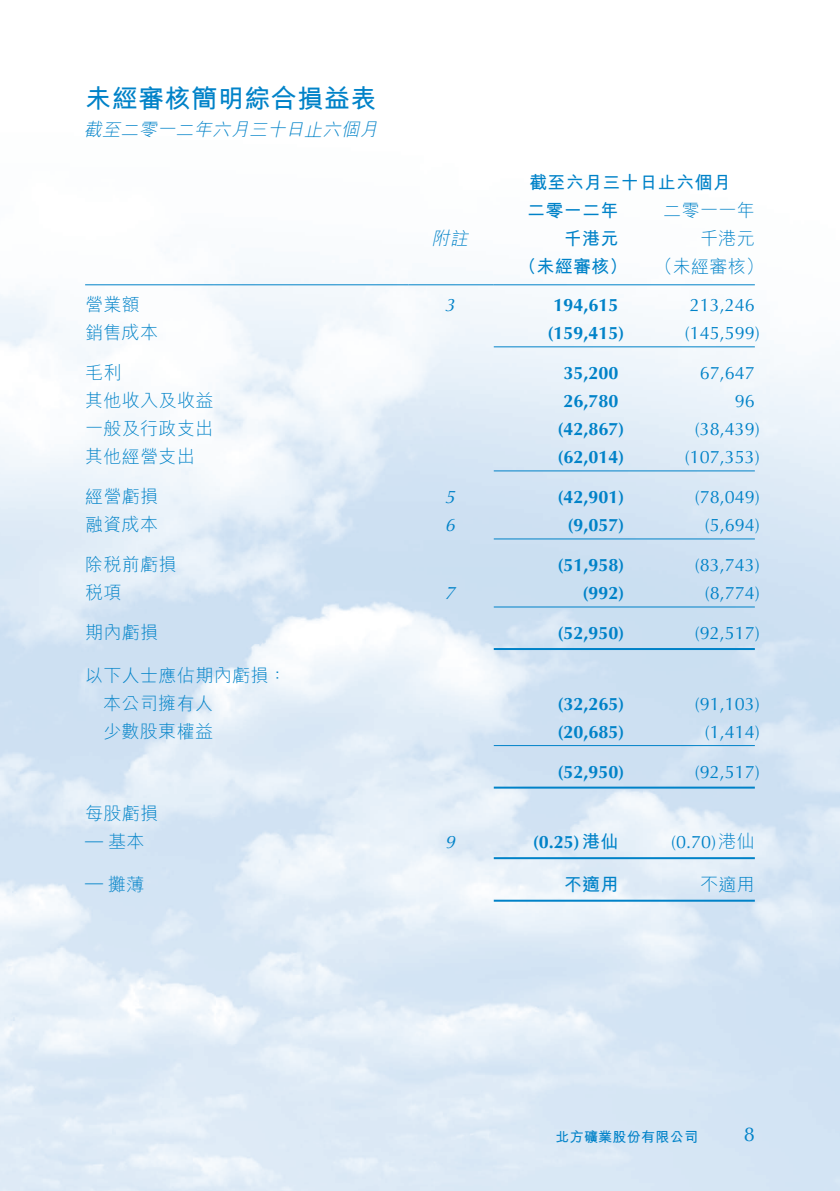
<style>
.page{position:relative;width:840px;height:1191px;background:#fff}
.page>*{position:absolute;margin:0;border:0;box-sizing:border-box;transform-origin:0 0}
.t1{font:700 26px "M Hei HK";letter-spacing:.02em;color:#0082c8}
.t2{font:20px "Optima LT Std";color:#0082c8}
.t3{font:18px "Optima LT Std";color:#0082c8}
.t4{font:700 18px "Optima LT Std";color:#0082c8}
.t5{font:300 18px "M Hei HK";letter-spacing:.02em;color:#0082c8}
.t6{font:700 18px "M Hei HK";letter-spacing:.02em;color:#0082c8}
.t7{font:italic 300 18px "M Hei HK";color:#0082c8}
.t8{font:italic 18px "Optima LT Std";color:#0082c8}
.t9{font:700 14px "M Hei HK";letter-spacing:.02em;color:#0082c8}
.s1{font-family:"M Hei HK"}
.s2{font-family:"M Hei HK";font-weight:300}
</style>
<div class="page">
<img style="left:0;top:270px;width:839px;height:921px">
<hr style="left:85px;top:284px;width:323px;height:1px;background:#0082c8">
<hr style="left:408px;top:284px;width:85px;height:1px;background:#0082c8">
<hr style="left:493px;top:284px;width:136px;height:1px;background:#0082c8">
<hr style="left:629px;top:284px;width:125px;height:1px;background:#0082c8">
<hr style="left:493px;top:346px;width:136px;height:1px;background:#0082c8">
<hr style="left:629px;top:346px;width:125px;height:1px;background:#0082c8">
<hr style="left:493px;top:470px;width:136px;height:1px;background:#0082c8">
<hr style="left:629px;top:470px;width:125px;height:1px;background:#0082c8">
<hr style="left:493px;top:538px;width:136px;height:1px;background:#0082c8">
<hr style="left:629px;top:538px;width:125px;height:1px;background:#0082c8">
<hr style="left:493px;top:606px;width:136px;height:1px;background:#0082c8">
<hr style="left:629px;top:606px;width:125px;height:1px;background:#0082c8">
<hr style="left:493px;top:648px;width:136px;height:2px;background:#0082c8">
<hr style="left:629px;top:648px;width:125px;height:2px;background:#0082c8">
<hr style="left:493px;top:745px;width:136px;height:1px;background:#0082c8">
<hr style="left:629px;top:745px;width:125px;height:1px;background:#0082c8">
<hr style="left:493px;top:786px;width:136px;height:2px;background:#0082c8">
<hr style="left:629px;top:786px;width:125px;height:2px;background:#0082c8">
<hr style="left:493px;top:857px;width:136px;height:2px;background:#0082c8">
<hr style="left:629px;top:857px;width:125px;height:2px;background:#0082c8">
<hr style="left:493px;top:899px;width:136px;height:2px;background:#0082c8">
<hr style="left:629px;top:899px;width:125px;height:2px;background:#0082c8">
<h1 class="t1" style="left:85px;top:80px;width:293px">未經審核簡明綜合損益表</h1>
<p class="t7" style="left:84px;top:120px;width:299px">截至二零一二年六月三十日止六個月</p>
<p class="t6" style="left:528px;top:170px;width:203px">截至六月三十日止六個月</p>
<p class="t5" style="left:663px;top:201px;width:93px">二零一一年</p>
<p class="t6" style="left:527px;top:198px;width:93px">二零一二年</p>
<p class="t7" style="left:431px;top:229px;width:42px">附註</p>
<p class="t6" style="left:563px;top:226px;width:56px">千港元</p>
<p class="t5" style="left:699px;top:229px;width:56px">千港元</p>
<p class="t6" style="left:518px;top:254px;width:111px">（未經審核）</p>
<p class="t5" style="left:654px;top:257px;width:111px">（未經審核(</p>
<p class="t5" style="left:85px;top:295px;width:56px">營業額</p>
<p class="t8" style="left:444px;top:294px;width:16px">3</p>
<p class="t4" style="left:553px;top:294px;width:67px">194,615</p>
<p class="t3" style="left:689px;top:294px;width:67px">213,246</p>
<p class="t5" style="left:85px;top:323px;width:75px">銷售成本</p>
<p class="t4" style="left:547px;top:322px;width:79px">)159,415(</p>
<p class="t3" style="left:684px;top:322px;width:77px">)145,599(</p>
<p class="t5" style="left:85px;top:363px;width:38px">毛利</p>
<p class="t4" style="left:563px;top:362px;width:57px">35,200</p>
<p class="t3" style="left:699px;top:362px;width:57px">67,647</p>
<p class="t5" style="left:85px;top:391px;width:130px">其他收入及收益</p>
<p class="t4" style="left:563px;top:390px;width:57px">26,780</p>
<p class="t3" style="left:734px;top:390px;width:22px">96</p>
<p class="t5" style="left:85px;top:419px;width:130px">一般及行政支出</p>
<p class="t4" style="left:557px;top:418px;width:69px">)42,867(</p>
<p class="t3" style="left:694px;top:418px;width:67px">)38,439(</p>
<p class="t5" style="left:85px;top:447px;width:111px">其他經營支出</p>
<p class="t4" style="left:557px;top:446px;width:69px">)62,014(</p>
<p class="t3" style="left:684px;top:446px;width:77px">)107,353(</p>
<p class="t5" style="left:85px;top:487px;width:75px">經營虧損</p>
<p class="t8" style="left:444px;top:486px;width:16px">5</p>
<p class="t4" style="left:557px;top:486px;width:69px">)42,901(</p>
<p class="t3" style="left:694px;top:486px;width:67px">)78,049(</p>
<p class="t5" style="left:85px;top:515px;width:75px">融資成本</p>
<p class="t8" style="left:444px;top:514px;width:16px">6</p>
<p class="t4" style="left:567px;top:514px;width:59px">)9,057(</p>
<p class="t3" style="left:704px;top:514px;width:57px">)5,694(</p>
<p class="t5" style="left:85px;top:555px;width:93px">除稅前虧損</p>
<p class="t4" style="left:557px;top:554px;width:69px">)51,958(</p>
<p class="t3" style="left:694px;top:554px;width:67px">)83,743(</p>
<p class="t5" style="left:85px;top:583px;width:38px">稅項</p>
<p class="t8" style="left:444px;top:582px;width:16px">7</p>
<p class="t4" style="left:582px;top:582px;width:44px">)992(</p>
<p class="t3" style="left:704px;top:582px;width:57px">)8,774(</p>
<p class="t5" style="left:85px;top:623px;width:75px">期內虧損</p>
<p class="t5" style="left:85px;top:666px;width:203px">以下人士應佔期內虧損：</p>
<p class="t4" style="left:557px;top:622px;width:69px">)52,950(</p>
<p class="t3" style="left:694px;top:622px;width:67px">)92,517(</p>
<p class="t5" style="left:103px;top:694px;width:111px">本公司擁有人</p>
<p class="t4" style="left:557px;top:693px;width:69px">)32,265(</p>
<p class="t3" style="left:694px;top:693px;width:67px">)91,103(</p>
<p class="t5" style="left:103px;top:722px;width:111px">少數股東權益</p>
<p class="t4" style="left:557px;top:721px;width:69px">)20,685(</p>
<p class="t3" style="left:704px;top:721px;width:57px">)1,414(</p>
<p class="t4" style="left:557px;top:761px;width:69px">)52,950(</p>
<p class="t3" style="left:694px;top:761px;width:67px">)92,517(</p>
<p class="t5" style="left:85px;top:804px;width:75px">每股虧損</p>
<p class="t5" style="left:108px;top:832px;width:38px">基本</p>
<p class="t3" style="left:85px;top:829px;width:19px">—</p>
<p class="t8" style="left:444px;top:831px;width:16px">9</p>
<p class="t4" style="left:532px;top:831px;width:87px">(0.25)<span class="s1">港仙</span></p>
<p class="t3" style="left:670px;top:831px;width:85px">(0.70)<span class="s2">港仙</span></p>
<p class="t5" style="left:108px;top:875px;width:38px">攤薄</p>
<p class="t3" style="left:85px;top:871px;width:19px">—</p>
<p class="t6" style="left:563px;top:871px;width:56px">不適用</p>
<p class="t5" style="left:699px;top:875px;width:56px">不適用</p>
<p class="t9" style="left:555px;top:1126px;width:144px">北方礦業股份有限公司</p>
<p class="t2" style="left:743px;top:1122px;width:13px">8</p>
</div>
